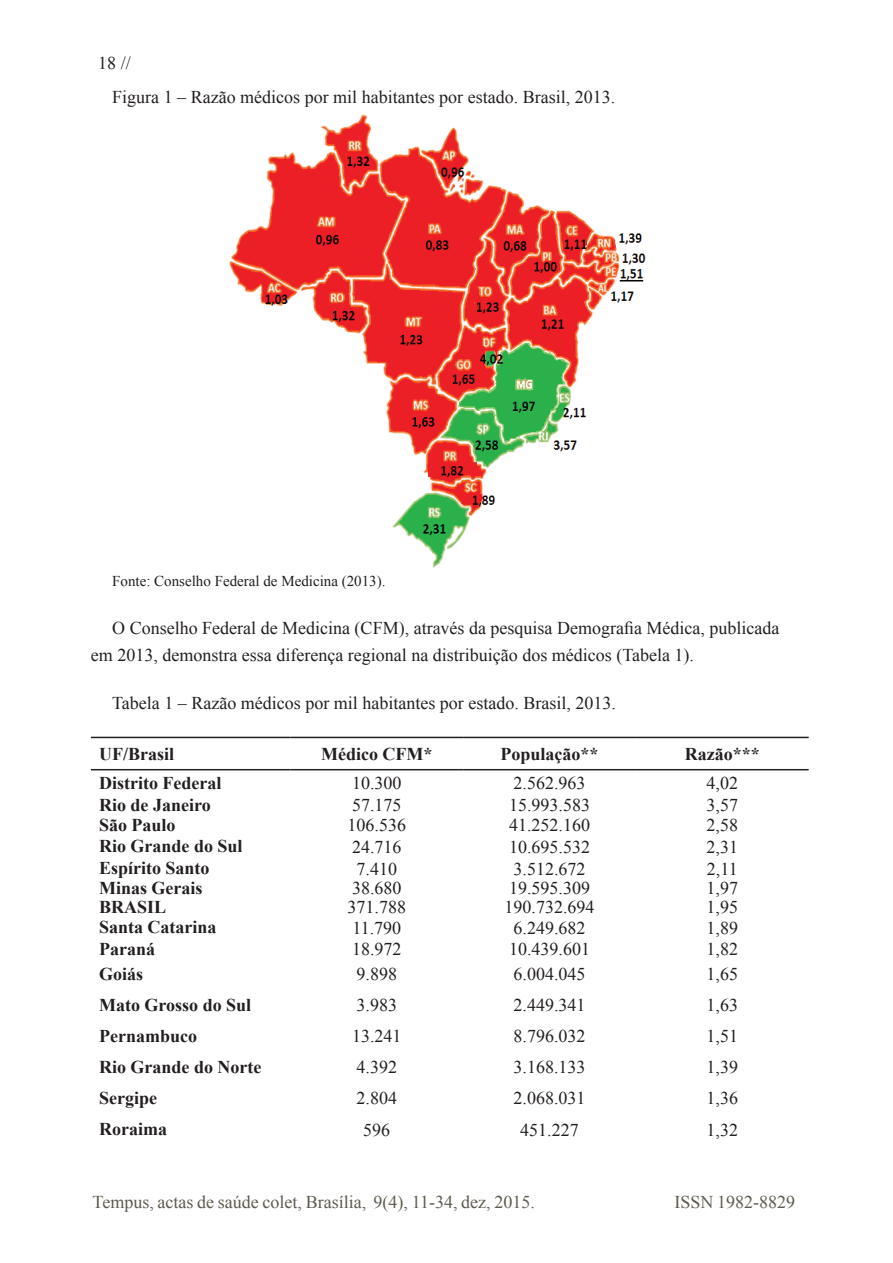
<style>
.page{position:relative;width:893px;height:1263px;background:#fff}
.page>*{position:absolute;margin:0;border:0;box-sizing:border-box;transform-origin:0 0}
.t1{font:18px/34.5px "Times New Roman";color:#231f20}
.t2{font:700 18px "Times New Roman";color:#231f20}
.t3{font:18px "Times New Roman";color:#5d5a4d}
.t4{font:15px "Times New Roman";color:#231f20}
</style>
<div class="page">
<hr style="left:91px;top:737px;width:199px;height:1px;background:#231f20">
<hr style="left:290px;top:737px;width:173px;height:1px;background:#231f20">
<hr style="left:463px;top:737px;width:173px;height:1px;background:#231f20">
<hr style="left:636px;top:737px;width:173px;height:1px;background:#231f20">
<hr style="left:91px;top:769px;width:199px;height:1px;background:#231f20">
<hr style="left:290px;top:769px;width:173px;height:1px;background:#231f20">
<hr style="left:463px;top:769px;width:173px;height:1px;background:#231f20">
<hr style="left:636px;top:769px;width:173px;height:1px;background:#231f20">
<img style="left:230px;top:115px;width:416px;height:453px">
<p class="t1" style="left:112px;top:45px;width:504px;text-indent:-14px">18 //<br>Figura 1 – Razão médicos por mil habitantes por estado. Brasil, 2013.</p>
<p class="t4" style="left:112px;top:571px;width:275px">Fonte: Conselho Federal de Medicina (2013).</p>
<p class="t1" style="left:91px;top:614px;width:690px;line-height:27px;text-indent:21px">O Conselho Federal de Medicina (CFM), através da pesquisa Demografia Médica, publicada em 2013, demonstra essa diferença regional na distribuição dos médicos (Tabela 1).</p>
<p class="t1" style="left:112px;top:686px;width:505px">Tabela 1 – Razão médicos por mil habitantes por estado. Brasil, 2013.</p>
<p class="t2" style="left:99px;top:741px;width:77px">UF/Brasil</p>
<p class="t2" style="left:321px;top:741px;width:113px">Médico CFM*</p>
<p class="t2" style="left:501px;top:741px;width:100px">População**</p>
<p class="t2" style="left:685px;top:741px;width:76px">Razão***</p>
<p class="t2" style="left:99px;top:770px;width:124px">Distrito Federal</p>
<p class="t1" style="left:352px;top:765px;width:51px">10.300</p>
<p class="t1" style="left:513px;top:765px;width:73px">2.562.963</p>
<p class="t1" style="left:706px;top:765px;width:33px">4,02</p>
<p class="t2" style="left:99px;top:792px;width:113px">Rio de Janeiro</p>
<p class="t1" style="left:352px;top:787px;width:51px">57.175</p>
<p class="t1" style="left:509px;top:787px;width:82px">15.993.583</p>
<p class="t1" style="left:706px;top:787px;width:33px">3,57</p>
<p class="t2" style="left:99px;top:812px;width:78px">São Paulo</p>
<p class="t1" style="left:348px;top:807px;width:60px">106.536</p>
<p class="t1" style="left:509px;top:807px;width:82px">41.252.160</p>
<p class="t1" style="left:706px;top:807px;width:33px">2,58</p>
<p class="t2" style="left:99px;top:834px;width:145px">Rio Grande do Sul</p>
<p class="t1" style="left:352px;top:829px;width:51px">24.716</p>
<p class="t1" style="left:509px;top:829px;width:82px">10.695.532</p>
<p class="t1" style="left:706px;top:829px;width:33px">2,31</p>
<p class="t2" style="left:99px;top:856px;width:112px">Espírito Santo</p>
<p class="t1" style="left:357px;top:851px;width:42px">7.410</p>
<p class="t1" style="left:513px;top:851px;width:73px">3.512.672</p>
<p class="t1" style="left:707px;top:851px;width:32px">2,11</p>
<p class="t2" style="left:99px;top:875px;width:105px">Minas Gerais</p>
<p class="t1" style="left:352px;top:870px;width:51px">38.680</p>
<p class="t1" style="left:509px;top:870px;width:82px">19.595.309</p>
<p class="t1" style="left:706px;top:870px;width:33px">1,97</p>
<p class="t2" style="left:99px;top:894px;width:69px">BRASIL</p>
<p class="t1" style="left:348px;top:889px;width:60px">371.788</p>
<p class="t1" style="left:504px;top:889px;width:91px">190.732.694</p>
<p class="t1" style="left:706px;top:889px;width:33px">1,95</p>
<p class="t2" style="left:99px;top:915px;width:119px">Santa Catarina</p>
<p class="t1" style="left:352px;top:910px;width:50px">11.790</p>
<p class="t1" style="left:513px;top:910px;width:73px">6.249.682</p>
<p class="t1" style="left:706px;top:910px;width:33px">1,89</p>
<p class="t2" style="left:99px;top:936px;width:57px">Paraná</p>
<p class="t1" style="left:352px;top:931px;width:51px">18.972</p>
<p class="t1" style="left:509px;top:931px;width:82px">10.439.601</p>
<p class="t1" style="left:706px;top:931px;width:33px">1,82</p>
<p class="t2" style="left:99px;top:961px;width:46px">Goiás</p>
<p class="t1" style="left:357px;top:956px;width:42px">9.898</p>
<p class="t1" style="left:513px;top:956px;width:73px">6.004.045</p>
<p class="t1" style="left:706px;top:956px;width:33px">1,65</p>
<p class="t2" style="left:99px;top:992px;width:154px">Mato Grosso do Sul</p>
<p class="t1" style="left:357px;top:987px;width:42px">3.983</p>
<p class="t1" style="left:513px;top:987px;width:73px">2.449.341</p>
<p class="t1" style="left:706px;top:987px;width:33px">1,63</p>
<p class="t2" style="left:99px;top:1023px;width:99px">Pernambuco</p>
<p class="t1" style="left:352px;top:1018px;width:51px">13.241</p>
<p class="t1" style="left:513px;top:1018px;width:73px">8.796.032</p>
<p class="t1" style="left:706px;top:1018px;width:33px">1,51</p>
<p class="t2" style="left:99px;top:1055px;width:164px">Rio Grande do Norte</p>
<p class="t1" style="left:357px;top:1050px;width:42px">4.392</p>
<p class="t1" style="left:513px;top:1050px;width:73px">3.168.133</p>
<p class="t1" style="left:706px;top:1050px;width:33px">1,39</p>
<p class="t2" style="left:99px;top:1086px;width:59px">Sergipe</p>
<p class="t1" style="left:357px;top:1081px;width:42px">2.804</p>
<p class="t1" style="left:513px;top:1081px;width:73px">2.068.031</p>
<p class="t1" style="left:706px;top:1081px;width:33px">1,36</p>
<p class="t2" style="left:99px;top:1117px;width:69px">Roraima</p>
<p class="t1" style="left:363px;top:1112px;width:28px">596</p>
<p class="t1" style="left:520px;top:1112px;width:60px">451.227</p>
<p class="t1" style="left:706px;top:1112px;width:33px">1,32</p>
<p class="t3" style="left:93px;top:1190px;width:444px">Tempus, actas de saúde colet, Brasília, 9(4), 11-34, dez, 2015.</p>
<p class="t3" style="left:674px;top:1190px;width:122px">ISSN 1982-8829</p>
</div>
